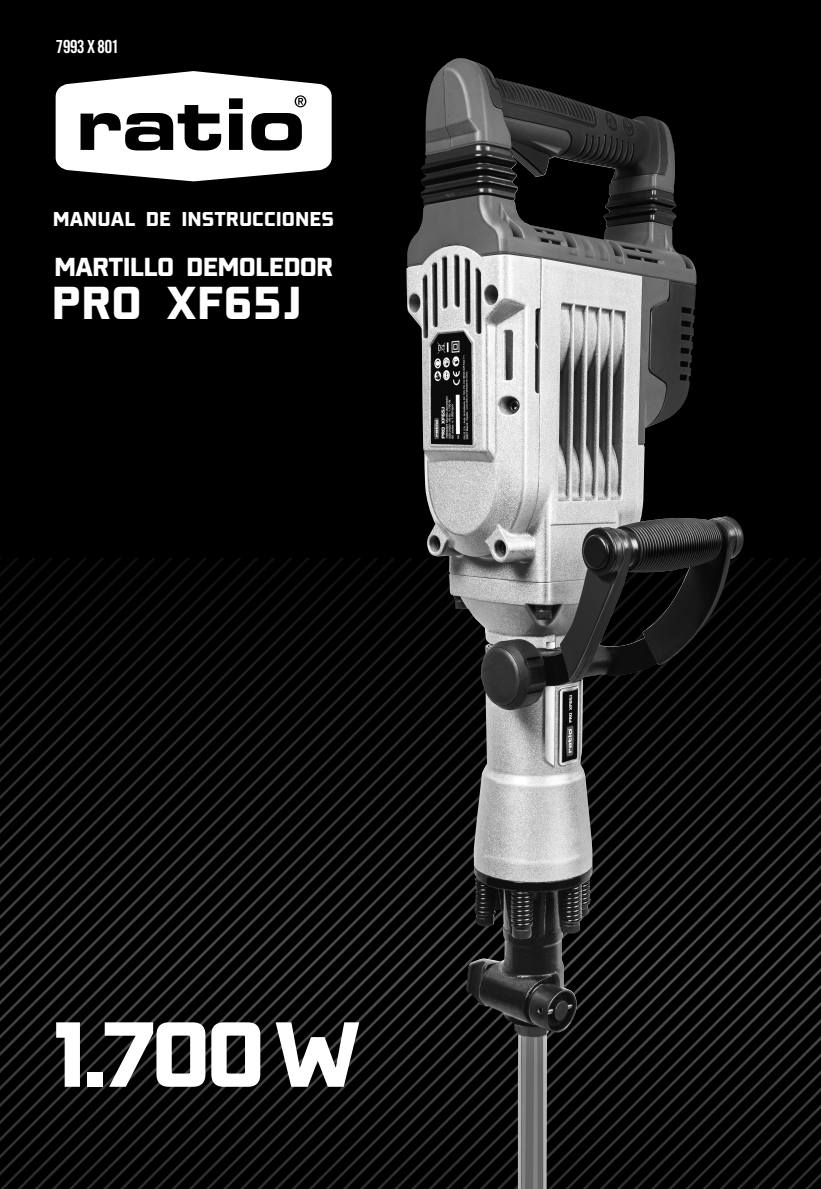
<style>
.page{position:relative;width:821px;height:1189px;background:#fff}
.page>*{position:absolute;margin:0;border:0;box-sizing:border-box;transform-origin:0 0}
.t1{font:92px "Konkretika Black WIP";color:#fff}
.t2{font:46px "Konkretika Black WIP";letter-spacing:.01em;color:#fff}
.t3{font:26px "Konkretika Black WIP";letter-spacing:-.03em;color:#fff}
.t4{font:20px "Konkretika Black WIP";color:#fff}
.t5{font:18px "Trade Gothic LT Std Bd Cn 20";letter-spacing:-.05em;color:#fff}
</style>
<div class="page">
<div style="left:0;top:0;width:820px;height:1189px;background:#000"></div>
<img style="left:0;top:558px;width:820px;height:631px">
<div style="left:56px;top:84px;width:275px;height:86px;background:#fff;border-radius:12px"></div>
<svg style="left:294px;top:95px;width:12px;height:12px"></svg>
<svg style="left:80px;top:105px;width:141px;height:46px"></svg>
<svg style="left:229px;top:98px;width:14px;height:52px"></svg>
<svg style="left:251px;top:113px;width:51px;height:37px"></svg>
<img style="left:430px;top:58px;width:314px;height:1131px">
<p class="t5" style="left:56px;top:40px;width:65px">7993 X 801</p>
<p class="t4" style="left:53px;top:209px;width:282px">MANUAL DE INSTRUCCIONES</p>
<h3 class="t3" style="left:54px;top:254px;width:280px">MARTILLO DEMOLEDOR</h3>
<h2 class="t2" style="left:52px;top:280px;width:252px">PRO XF65J</h2>
<h1 class="t1" style="left:52px;top:1009px;width:310px">1.700W</h1>
</div>
